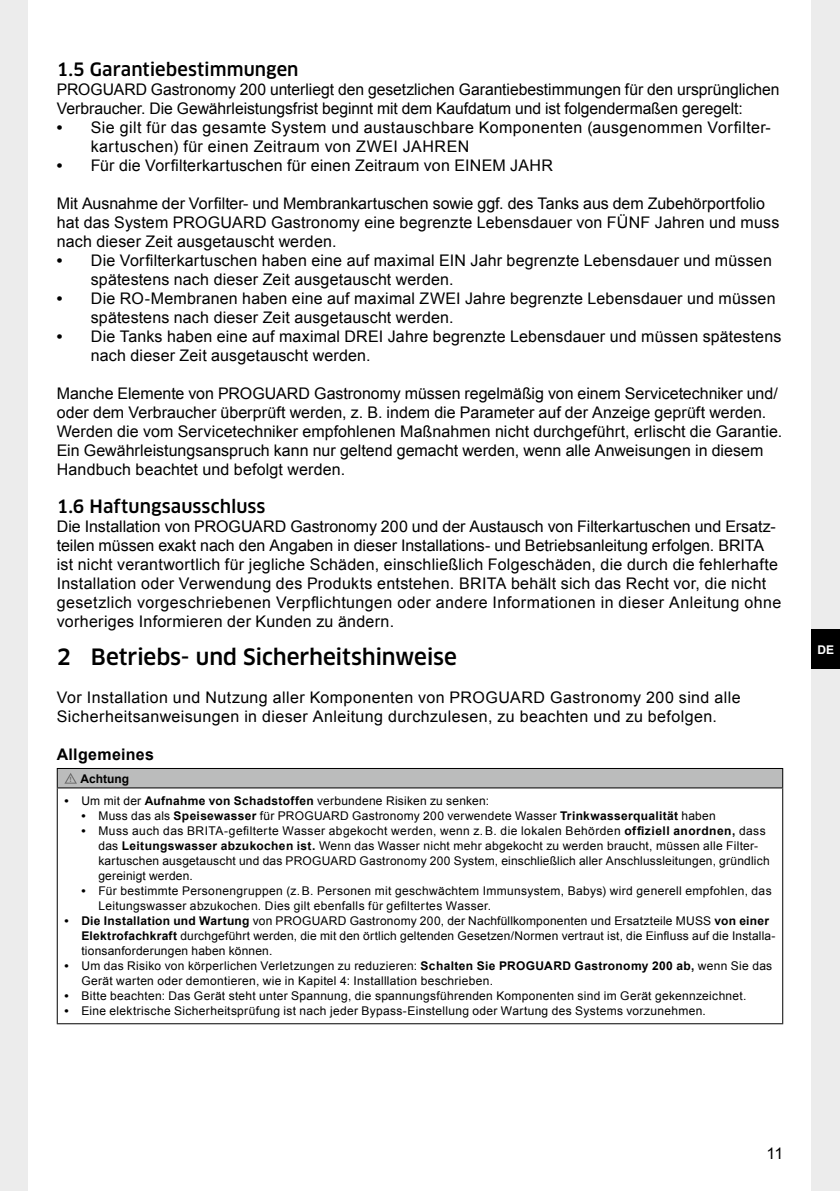
<style>
.page{position:relative;width:840px;height:1191px;background:#fff}
.page>*{position:absolute;margin:0;border:0;box-sizing:border-box;transform-origin:0 0}
.US1_-_Headline{font:500 22px "Clan Pro";letter-spacing:-.005em;color:#000}
.US2_-_Subheadline{font:500 18px "Clan Pro";letter-spacing:.005em;color:#000}
.US3{font:500 18px "Clan Pro";letter-spacing:.005em;color:#000}
.GS{font:16px/19px "Arial";letter-spacing:.01em;color:#000}
.GS-2{font:700 16px "Arial";letter-spacing:.02em;color:#000}
.t1{font:12px/15px "Arial";letter-spacing:.025em;color:#000}
.t2{font:700 12px "Arial";color:#000}
.t3{font:700 12px "Arial";color:#fff}
.Tabelle_mager{font:700 7.2px "Arial";color:#6e6e6e}
.s1{font-weight:700}
</style>
<div class="page">
<div style="left:0;top:0;width:28px;height:1191px;background:#ececec"></div>
<div style="left:811px;top:0;width:28px;height:1191px;background:#ececec"></div>
<div style="left:811px;top:629px;width:28px;height:40px;background:#000"></div>
<div style="left:57px;top:768px;width:725px;height:20px;background:#bbbcbc"></div>
<hr style="left:57px;top:768px;width:725px;height:1px;background:#000">
<svg style="left:57px;top:769px;width:1px;height:18px"></svg>
<hr style="left:57px;top:787px;width:725px;height:1px;background:#000">
<hr style="left:57px;top:788px;width:1px;height:235px;background:#000">
<hr style="left:781px;top:788px;width:1px;height:235px;background:#000">
<hr style="left:57px;top:1023px;width:725px;height:1px;background:#000">
<svg style="left:65px;top:773px;width:12px;height:10px"></svg>
<p class="US2_-_Subheadline" style="left:57px;top:59px;width:243px">1.5 Garantiebestimmungen</p>
<p class="GS" style="left:57px;top:80px;width:724px">PROGUARD Gastronomy 200 unterliegt den gesetzlichen Garantiebestimmungen für den ursprünglichen<br>Verbraucher. Die Gewährleistungsfrist beginnt mit dem Kaufdatum und ist folgendermaßen geregelt:</p>
<p class="GS" style="left:91px;top:118px;width:681px;text-indent:-34px"><span class="s1">•</span> Sie gilt für das gesamte System und austauschbare Komponenten (ausgenommen Vorfilter&shy;kartuschen) für einen Zeitraum von ZWEI JAHREN</p>
<p class="GS" style="left:57px;top:156px;width:497px"><span class="s1">•</span> Für die Vorfilterkartuschen für einen Zeitraum von EINEM JAHR</p>
<p class="GS" style="left:57px;top:194px;width:723px">Mit Ausnahme der Vorfilter- und Membrankartuschen sowie ggf. des Tanks aus dem Zubehörportfolio hat das System PROGUARD Gastronomy eine begrenzte Lebensdauer von FÜNF Jahren und muss nach dieser Zeit ausgetauscht werden.</p>
<p class="GS" style="left:91px;top:251px;width:682px;text-indent:-34px"><span class="s1">•</span> Die Vorfilterkartuschen haben eine auf maximal EIN Jahr begrenzte Lebensdauer und müssen spätestens nach dieser Zeit ausgetauscht werden.</p>
<p class="GS" style="left:91px;top:289px;width:686px;text-indent:-34px"><span class="s1">•</span> Die RO-Membranen haben eine auf maximal ZWEI Jahre begrenzte Lebensdauer und müssen spätestens nach dieser Zeit ausgetauscht werden.</p>
<p class="GS" style="left:91px;top:327px;width:691px;text-indent:-34px"><span class="s1">•</span> Die Tanks haben eine auf maximal DREI Jahre begrenzte Lebensdauer und müssen spätestens nach dieser Zeit ausgetauscht werden.</p>
<p class="GS" style="left:57px;top:384px;width:726px">Manche Elemente von PROGUARD Gastronomy müssen regelmäßig von einem Servicetechniker und/ oder dem Verbraucher überprüft werden, z. B. indem die Parameter auf der Anzeige geprüft werden.<br>Werden die vom Servicetechniker empfohlenen Maßnahmen nicht durchgeführt, erlischt die Garantie.</p>
<p class="GS" style="left:57px;top:441px;width:707px">Ein Gewährleistungsanspruch kann nur geltend gemacht werden, wenn alle Anweisungen in diesem<br>Handbuch beachtet und befolgt werden.</p>
<p class="US3" style="left:57px;top:496px;width:210px">1.6 Haftungsausschluss</p>
<p class="GS" style="left:57px;top:517px;width:725px">Die Installation von PROGUARD Gastronomy 200 und der Austausch von Filterkartuschen und Ersatz&shy;teilen müssen exakt nach den Angaben in dieser Installations- und Betriebsanleitung erfolgen. BRITA ist nicht verantwortlich für jegliche Schäden, einschließlich Folgeschäden, die durch die fehlerhafte Installation oder Verwendung des Produkts entstehen. BRITA behält sich das Recht vor, die nicht gesetzlich vorgeschriebenen Verpflichtungen oder andere Informationen in dieser Anleitung ohne vorheriges Informieren der Kunden zu ändern.</p>
<p class="US1_-_Headline" style="left:57px;top:644px;width:401px">2 Betriebs- und Sicherheitshinweise</p>
<p class="GS" style="left:57px;top:688px;width:685px">Vor Installation und Nutzung aller Komponenten von PROGUARD Gastronomy 200 sind alle<br>Sicherheitsanweisungen in dieser Anleitung durchzulesen, zu beachten und zu befolgen.</p>
<p class="GS-2" style="left:57px;top:744px;width:99px">Allgemeines</p>
<p class="Tabelle_mager" style="left:69px;top:775px;width:4px">!</p>
<p class="t2" style="left:80px;top:770px;width:50px">Achtung</p>
<p class="t1" style="left:64px;top:793px;width:426px"><span class="s1">•</span> Um mit der <span class="s1">Aufnahme von Schadstoffen</span> verbundene Risiken zu senken:</p>
<p class="t1" style="left:81px;top:808px;width:635px"><span class="s1">•</span> Muss das als <span class="s1">Speisewasser</span> für PROGUARD Gastronomy 200 verwendete Wasser <span class="s1">Trinkwasserqualität</span> haben</p>
<p class="t1" style="left:98px;top:823px;width:672px;text-indent:-17px"><span class="s1">•</span> Muss auch das BRITA-gefilterte Wasser abgekocht werden, wenn z.B. die lokalen Behörden <span class="s1">offiziell anordnen,</span> dass das <span class="s1">Leitungswasser abzukochen ist.</span> Wenn das Wasser nicht mehr abgekocht zu werden braucht, müssen alle Filter&shy;kartuschen ausgetauscht und das PROGUARD Gastronomy 200 System, einschließlich aller Anschlussleitungen, gründlich gereinigt werden.</p>
<p class="t1" style="left:98px;top:883px;width:674px;text-indent:-17px"><span class="s1">•</span> Für bestimmte Personengruppen (z.B. Personen mit geschwächtem Immunsystem, Babys) wird generell empfohlen, das<br>Leitungswasser abzukochen. Dies gilt ebenfalls für gefiltertes Wasser.</p>
<p class="t1" style="left:81px;top:913px;width:695px;text-indent:-17px"><span class="s1">• Die Installation und Wartung</span> von PROGUARD Gastronomy 200, der Nachfüllkomponenten und Ersatzteile MUSS <span class="s1">von einer<br>Elektrofachkraft</span> durchgeführt werden, die mit den örtlich geltenden Gesetzen/Normen vertraut ist, die Einfluss auf die Installa&shy;tionsanforderungen haben können.</p>
<p class="t1" style="left:81px;top:958px;width:692px;text-indent:-17px"><span class="s1">•</span> Um das Risiko von körperlichen Verletzungen zu reduzieren: <span class="s1">Schalten Sie PROGUARD Gastronomy 200 ab,</span> wenn Sie das<br>Gerät warten oder demontieren, wie in Kapitel 4: Installlation beschrieben.</p>
<p class="t1" style="left:64px;top:988px;width:683px"><span class="s1">•</span> Bitte beachten: Das Gerät steht unter Spannung, die spannungsführenden Komponenten sind im Gerät gekennzeichnet.</p>
<p class="t1" style="left:64px;top:1003px;width:642px"><span class="s1">•</span> Eine elektrische Sicherheitsprüfung ist nach jeder Bypass-Einstellung oder Wartung des Systems vorzunehmen.</p>
<p class="t3" style="left:817px;top:641px;width:18px">DE</p>
<p class="GS" style="left:766px;top:1144px;width:18px">11</p>
</div>
